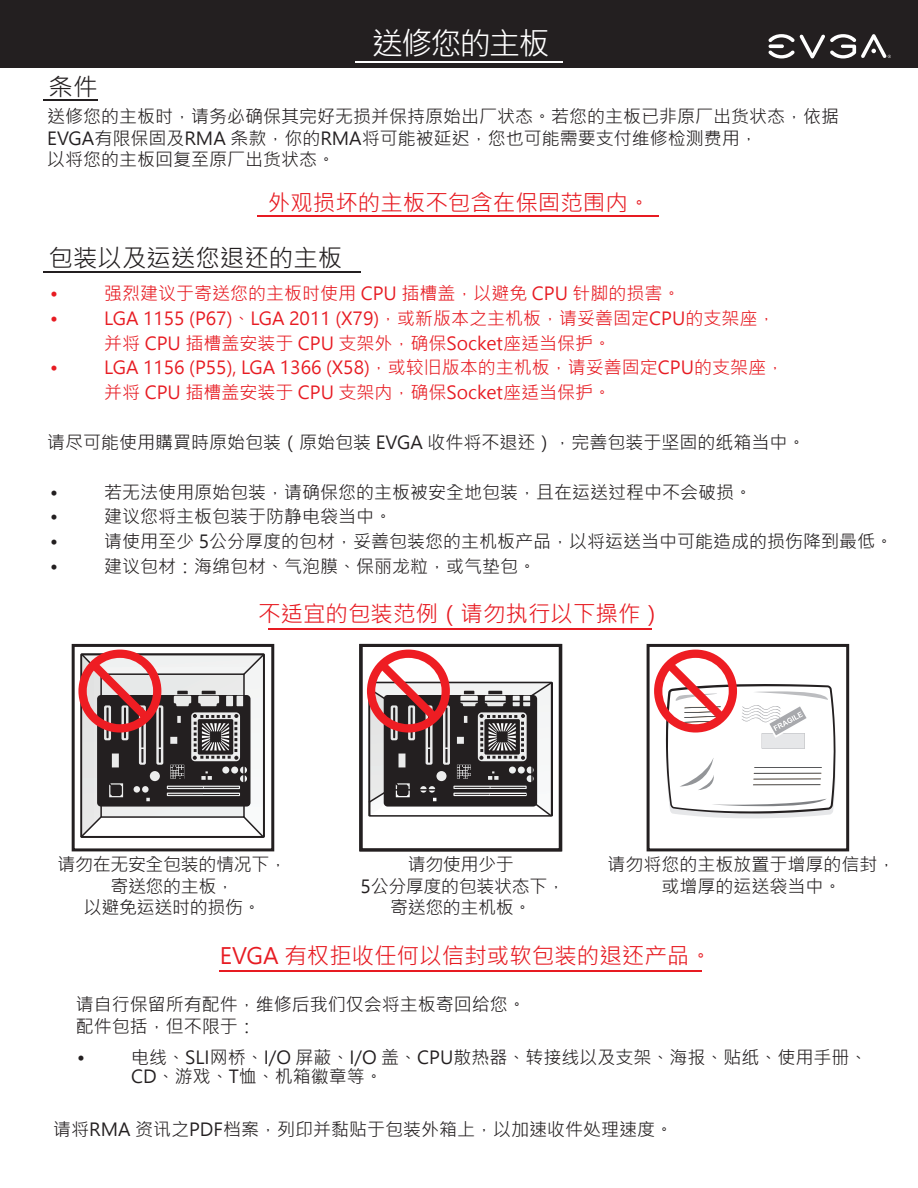
<style>
.page{position:relative;width:918px;height:1188px;background:#fff}
.page>*{position:absolute;margin:0;border:0;box-sizing:border-box;transform-origin:0 0}
.t1{font:31.2px "Microsoft Jheng Hei UI Regular";letter-spacing:-.06em;color:#fff}
.t2{font:24.45px "Microsoft Jheng Hei UI Regular";color:#231f20}
.t3{font:22.5px "Microsoft Jheng Hei UI Regular";color:#e71b22}
.t4{font:18px/21.6px "Microsoft Jheng Hei UI Regular";color:#231f20}
.t5{font:18px/24.6px "Microsoft Jheng Hei UI Regular";color:#e71b22}
.t6{font:18px/21.6px "Microsoft Jheng Hei UI Regular";letter-spacing:-.02em;color:#231f20;text-align:center}
</style>
<div class="page">
<div style="left:0;top:0;width:918px;height:68px;background:#231f20"></div>
<svg style="left:769px;top:34px;width:122px;height:25px"></svg>
<hr style="left:355px;top:61px;width:207px;height:1px;background:#fff">
<hr style="left:257px;top:215px;width:402px;height:1px;background:#e71b22">
<hr style="left:43px;top:99px;width:55px;height:2px;background:#231f20">
<hr style="left:43px;top:271px;width:318px;height:2px;background:#231f20">
<hr style="left:220px;top:970px;width:482px;height:2px;background:#e71b22">
<hr style="left:268px;top:628px;width:383px;height:1px;background:#e71b22">
<div style="left:72px;top:644px;width:202px;height:207px;border:3px solid #231f20"></div>
<div style="left:647px;top:644px;width:202px;height:207px;border:3px solid #231f20"></div>
<svg style="left:654px;top:650px;width:182px;height:169px"></svg>
<div style="left:360px;top:644px;width:202px;height:207px;border:3px solid #231f20"></div>
<svg style="left:367px;top:650px;width:186px;height:167px"></svg>
<svg style="left:78px;top:650px;width:187px;height:188px"></svg>
<h1 class="t1" style="left:372px;top:24px;width:179px">送修您的主板</h1>
<h2 class="t2" style="left:49px;top:71px;width:50px">条件</h2>
<p class="t4" style="left:47px;top:106px;width:793px">送修您的主板时，请务必确保其完好无损并保持原始出厂状态。若您的主板已非原厂出货状态，依据<br>EVGA有限保固及RMA 条款，你的RMA将可能被延迟，您也可能需要支付维修检测费用，<br>以将您的主板回复至原厂出货状态。</p>
<p class="t3" style="left:268px;top:189px;width:384px">外观损坏的主板不包含在保固范围内。</p>
<h2 class="t2" style="left:49px;top:243px;width:295px">包装以及运送您退还的主板</h2>
<p class="t5" style="left:50px;top:281px;width:9px">•</p>
<p class="t5" style="left:104px;top:281px;width:578px">强烈建议于寄送您的主板时使用 CPU 插槽盖，以避免 CPU 针脚的损害。</p>
<p class="t5" style="left:50px;top:306px;width:9px">•</p>
<p class="t5" style="left:104px;top:306px;width:673px">LGA 1155 (P67)、LGA 2011 (X79)，或新版本之主机板，请妥善固定CPU的支架座，并将 CPU 插槽盖安装于 CPU 支架外，确保Socket座适当保护。</p>
<p class="t5" style="left:50px;top:355px;width:9px">•</p>
<p class="t5" style="left:104px;top:355px;width:681px">LGA 1156 (P55), LGA 1366 (X58)，或较旧版本的主机板，请妥善固定CPU的支架座，并将 CPU 插槽盖安装于 CPU 支架内，确保Socket座适当保护。</p>
<p class="t4" style="left:47px;top:432px;width:760px">请尽可能使用購買時原始包装（原始包装 EVGA 收件将不退还），完善包装于坚固的纸箱当中。</p>
<p class="t4" style="left:50px;top:481px;width:9px">•</p>
<p class="t4" style="left:104px;top:481px;width:649px">若无法使用原始包装，请确保您的主板被安全地包装，且在运送过程中不会破损。</p>
<p class="t4" style="left:50px;top:506px;width:9px">•</p>
<p class="t4" style="left:104px;top:506px;width:289px">建议您将主板包装于防静电袋当中。</p>
<p class="t4" style="left:50px;top:531px;width:9px">•</p>
<p class="t4" style="left:104px;top:531px;width:790px">请使用至少 5公分厚度的包材，妥善包装您的主机板产品，以将运送当中可能造成的损伤降到最低。</p>
<p class="t4" style="left:50px;top:555px;width:9px">•</p>
<p class="t4" style="left:104px;top:555px;width:433px">建议包材：海绵包材、气泡膜、保丽龙粒，或气垫包。</p>
<p class="t3" style="left:258px;top:600px;width:407px">不适宜的包装范例（请勿执行以下操作）</p>
<p class="t6" style="left:57px;top:854px;width:231px">请勿在无安全包装的情况下，寄送您的主板，<br>以避免运送时的损伤。</p>
<p class="t6" style="left:361px;top:854px;width:206px">请勿使用少于<br>5公分厚度的包装状态下，寄送您的主机板。</p>
<p class="t4" style="left:607px;top:854px;width:289px;text-align:center">请勿将您的主板放置于增厚的信封，或增厚的运送袋当中。</p>
<p class="t3" style="left:220px;top:942px;width:494px">EVGA 有权拒收任何以信封或软包装的退还产品。</p>
<p class="t4" style="left:76px;top:994px;width:451px">请自行保留所有配件，维修后我们仅会将主板寄回给您。配件包括，但不限于：</p>
<p class="t4" style="left:77px;top:1047px;width:9px">•</p>
<p class="t4" style="left:131px;top:1049px;width:738px;line-height:18.6px">电线、SLI网桥、I/O 屏蔽、I/O 盖、CPU散热器、转接线以及支架、海报、贴纸、使用手册、<br>CD、游戏、T恤、机箱徽章等。</p>
<p class="t4" style="left:53px;top:1118px;width:621px">请将RMA 资讯之PDF档案，列印并黏贴于包装外箱上，以加速收件处理速度。</p>
</div>
